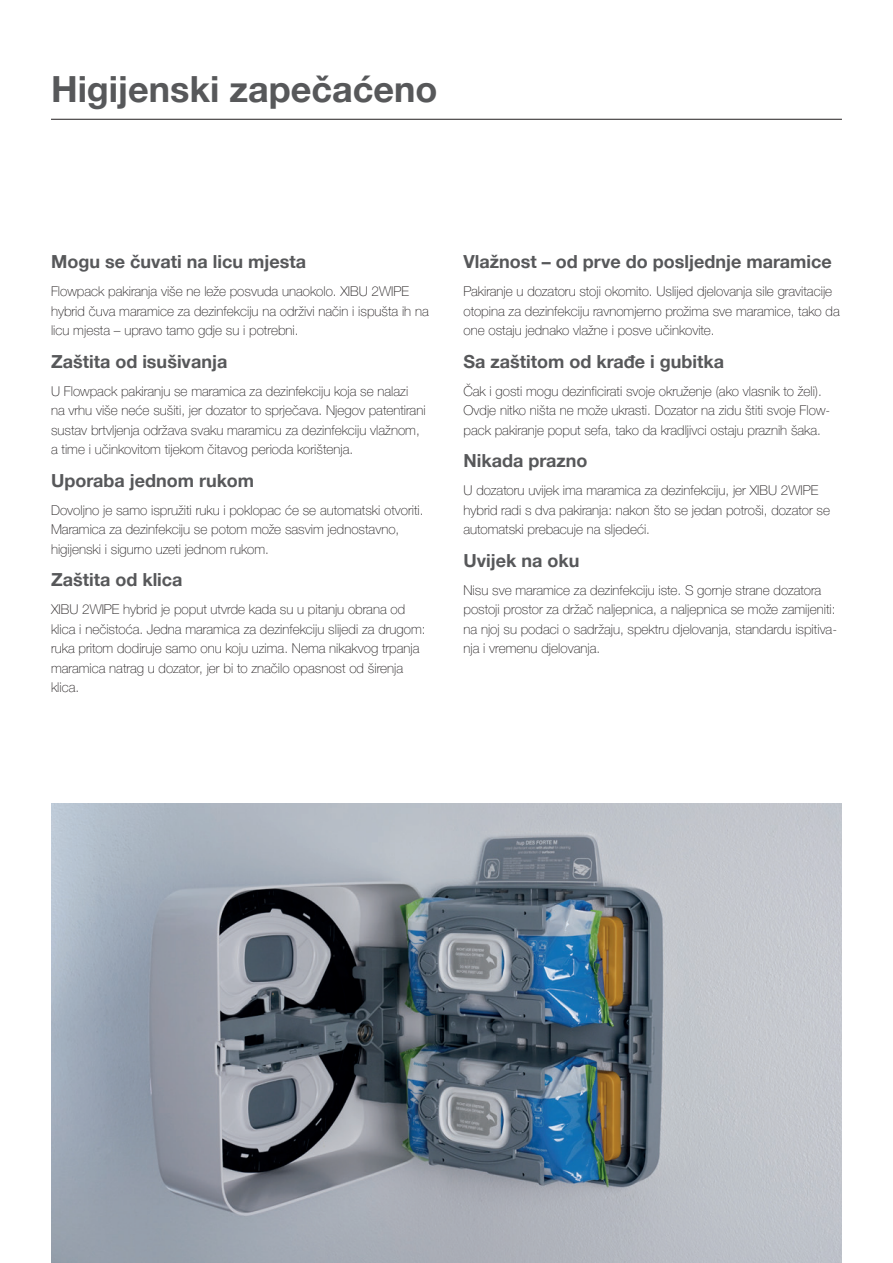
<style>
.page{position:relative;width:893px;height:1263px;background:#fff}
.page>*{position:absolute;margin:0;border:0;box-sizing:border-box;transform-origin:0 0}
.t1{font:700 36px "Helvetica Neue LTW1 G";color:#57585a}
.t2{font:700 18px "Helvetica Neue LTW1 G";color:#57585a}
.t3{font:100 13.5px/19.5px "Helvetica Neue LTW1 G";color:#231f20}
</style>
<div class="page">
<hr style="left:51px;top:119px;width:791px;height:1px;background:#231f20">
<img style="left:51px;top:804px;width:791px;height:459px">
<h1 class="t1" style="left:51px;top:67px;width:388px">Higijenski zapečaćeno</h1>
<h2 class="t2" style="left:51px;top:250px;width:256px">Mogu se čuvati na licu mjesta</h2>
<p class="t3" style="left:51px;top:281px;width:379px">Flowpack pakiranja više ne leže posvuda unaokolo. XIBU 2WIPE hybrid čuva maramice za dezinfekciju na održivi način i ispušta ih na licu mjesta – upravo tamo gdje su i potrebni.</p>
<h2 class="t2" style="left:51px;top:350px;width:178px">Zaštita od isušivanja</h2>
<p class="t3" style="left:51px;top:381px;width:376px">U Flowpack pakiranju se maramica za dezinfekciju koja se nalazi<br>na vrhu više neće sušiti, jer dozator to sprječava. Njegov patentirani sustav brtvljenja održava svaku maramicu za dezinfekciju vlažnom, a time i učinkovitom tijekom čitavog perioda korištenja.</p>
<h2 class="t2" style="left:51px;top:469px;width:205px">Uporaba jednom rukom</h2>
<p class="t3" style="left:51px;top:500px;width:374px">Dovoljno je samo ispružiti ruku i poklopac će se automatski otvoriti.<br>Maramica za dezinfekciju se potom može sasvim jednostavno, higijenski i sigurno uzeti jednom rukom.</p>
<h2 class="t2" style="left:51px;top:568px;width:133px">Zaštita od klica</h2>
<p class="t3" style="left:51px;top:600px;width:376px">XIBU 2WIPE hybrid je poput utvrde kada su u pitanju obrana od klica i nečistoća. Jedna maramica za dezinfekciju slijedi za drugom: ruka pritom dodiruje samo onu koju uzima. Nema nikakvog trpanja maramica natrag u dozator, jer bi to značilo opasnost od širenja klica.</p>
<h2 class="t2" style="left:463px;top:250px;width:370px">Vlažnost – od prve do posljednje maramice</h2>
<p class="t3" style="left:463px;top:281px;width:378px">Pakiranje u dozatoru stoji okomito. Uslijed djelovanja sile gravitacije otopina za dezinfekciju ravnomjerno prožima sve maramice, tako da one ostaju jednako vlažne i posve učinkovite.</p>
<h2 class="t2" style="left:463px;top:350px;width:262px">Sa zaštitom od krađe i gubitka</h2>
<p class="t3" style="left:463px;top:381px;width:368px">Čak i gosti mogu dezinficirati svoje okruženje (ako vlasnik to želi).<br>Ovdje nitko ništa ne može ukrasti. Dozator na zidu štiti svoje Flow&shy;pack pakiranje poput sefa, tako da kradljivci ostaju praznih šaka.</p>
<h2 class="t2" style="left:463px;top:449px;width:126px">Nikada prazno</h2>
<p class="t3" style="left:463px;top:481px;width:368px">U dozatoru uvijek ima maramica za dezinfekciju, jer XIBU 2WIPE hybrid radi s dva pakiranja: nakon što se jedan potroši, dozator se automatski prebacuje na sljedeći.</p>
<h2 class="t2" style="left:463px;top:549px;width:118px">Uvijek na oku</h2>
<p class="t3" style="left:463px;top:580px;width:375px">Nisu sve maramice za dezinfekciju iste. S gornje strane dozatora postoji prostor za držač naljepnica, a naljepnica se može zamijeniti: na njoj su podaci o sadržaju, spektru djelovanja, standardu ispitiva&shy;nja i vremenu djelovanja.</p>
</div>
